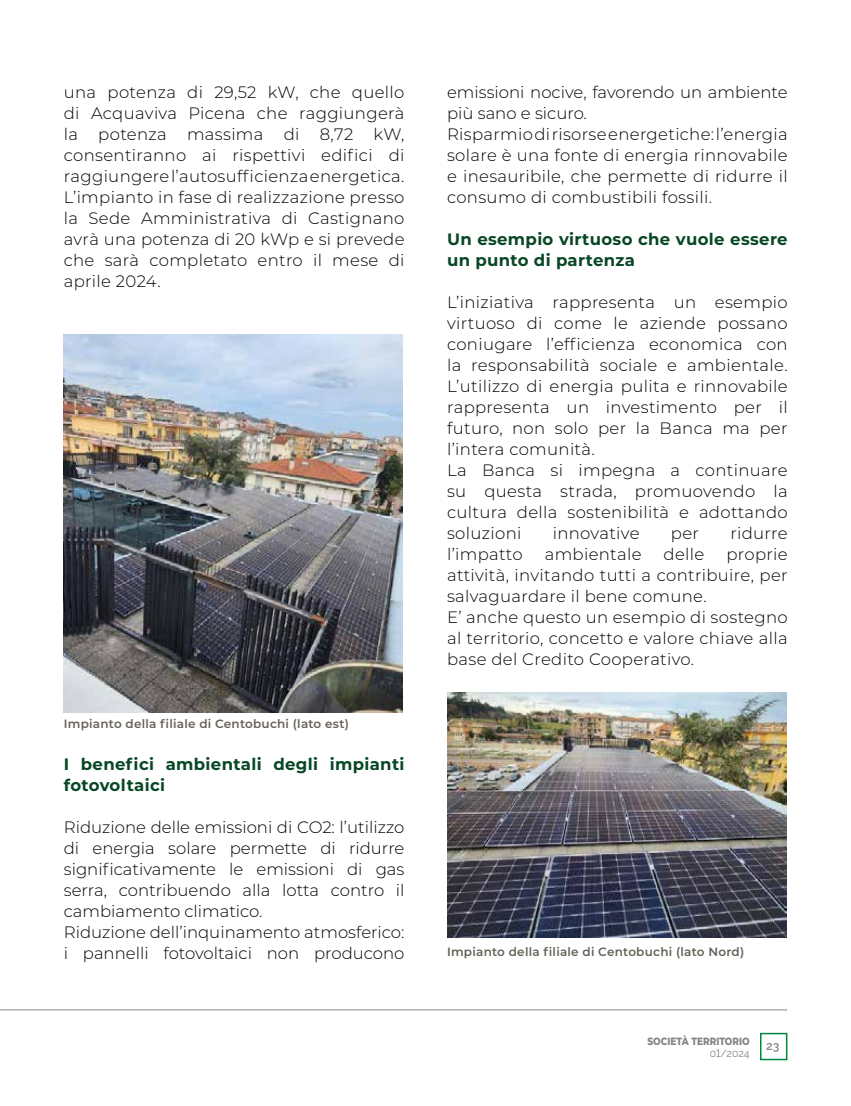
<style>
.page{position:relative;width:851px;height:1106px;background:#fff}
.page>*{position:absolute;margin:0;border:0;box-sizing:border-box;transform-origin:0 0}
.t1{font:300 16.5px/21px "Montserrat";letter-spacing:.02em;color:#000}
.t2{font:300 16.5px/21px "Montserrat";color:#000}
.t3{font:700 16.5px/21px "Montserrat";letter-spacing:.02em;color:#074725}
.t4{font:600 12px "Montserrat";letter-spacing:.02em;color:#666158}
.t5{font:600 12px "Raleway";color:#858585}
.t6{font:800 10.5px "Montserrat";color:#858585;scale:.85 1}
.t7{font:10.5px "Raleway";color:#858585}
</style>
<div class="page">
<img style="left:447px;top:692px;width:339px;height:246px">
<hr style="left:0;top:1009px;width:787px;height:1px;background:#858585">
<div style="left:759px;top:1032px;width:28px;height:28px;border:2px solid #03853d"></div>
<img style="left:64px;top:334px;width:339px;height:378px">
<p class="t1" style="left:64px;top:81px;width:342px;text-align:justify">una potenza di 29,52 kW, che quello di Acquaviva Picena che raggiungerà la potenza massima di 8,72 kW, consentiranno ai rispettivi edifici di raggiungere l’autosufficienza energetica.<br>L’impianto in fase di realizzazione presso la Sede Amministrativa di Castignano avrà una potenza di 20 kWp e si prevede che sarà completato entro il mese di aprile 2024.</p>
<p class="t4" style="left:64px;top:715px;width:286px">Impianto della filiale di Centobuchi (lato est)</p>
<p class="t3" style="left:64px;top:753px;width:342px">I benefici ambientali degli impianti fotovoltaici</p>
<p class="t2" style="left:64px;top:816px;width:342px">Riduzione delle emissioni di CO2: l’utilizzo di energia solare permette di ridurre significativamente le emissioni di gas serra, contribuendo alla lotta contro il cambiamento climatico.<br>Riduzione dell’inquinamento atmosferico: i pannelli fotovoltaici non producono</p>
<p class="t1" style="left:447px;top:81px;width:342px">emissioni nocive, favorendo un ambiente più sano e sicuro.<br>Risparmio di risorse energetiche: l’energia solare è una fonte di energia rinnovabile e inesauribile, che permette di ridurre il consumo di combustibili fossili.</p>
<p class="t3" style="left:447px;top:228px;width:342px">Un esempio virtuoso che vuole essere un punto di partenza</p>
<p class="t1" style="left:447px;top:291px;width:342px">L’iniziativa rappresenta un esempio virtuoso di come le aziende possano coniugare l’efficienza economica con la responsabilità sociale e ambientale.<br>L’utilizzo di energia pulita e rinnovabile rappresenta un investimento per il futuro, non solo per la Banca ma per l’intera comunità.<br>La Banca si impegna a continuare su questa strada, promuovendo la cultura della sostenibilità e adottando soluzioni</p>
<p class="t1" style="left:552px;top:522px;width:88px">innovative</p>
<p class="t1" style="left:670px;top:522px;width:30px">per</p>
<p class="t1" style="left:730px;top:522px;width:59px">ridurre</p>
<p class="t1" style="left:447px;top:543px;width:77px">l’impatto</p>
<p class="t1" style="left:544px;top:543px;width:98px">ambientale</p>
<p class="t1" style="left:663px;top:543px;width:42px">delle</p>
<p class="t1" style="left:447px;top:543px;width:342px;text-indent:279px">proprie attività, invitando tutti a contribuire, per salvaguardare il bene comune.<br>E’ anche questo un esempio di sostegno al territorio, concetto e valore chiave alla base del Credito Cooperativo.</p>
<p class="t4" style="left:447px;top:943px;width:298px">Impianto della filiale di Centobuchi (lato Nord)</p>
<p class="t6" style="left:647px;top:1033px;width:122px">SOCIETÀ TERRITORIO</p>
<p class="t7" style="left:709px;top:1047px;width:42px">01/2024</p>
<p class="t5" style="left:766px;top:1039px;width:15px">23</p>
</div>
